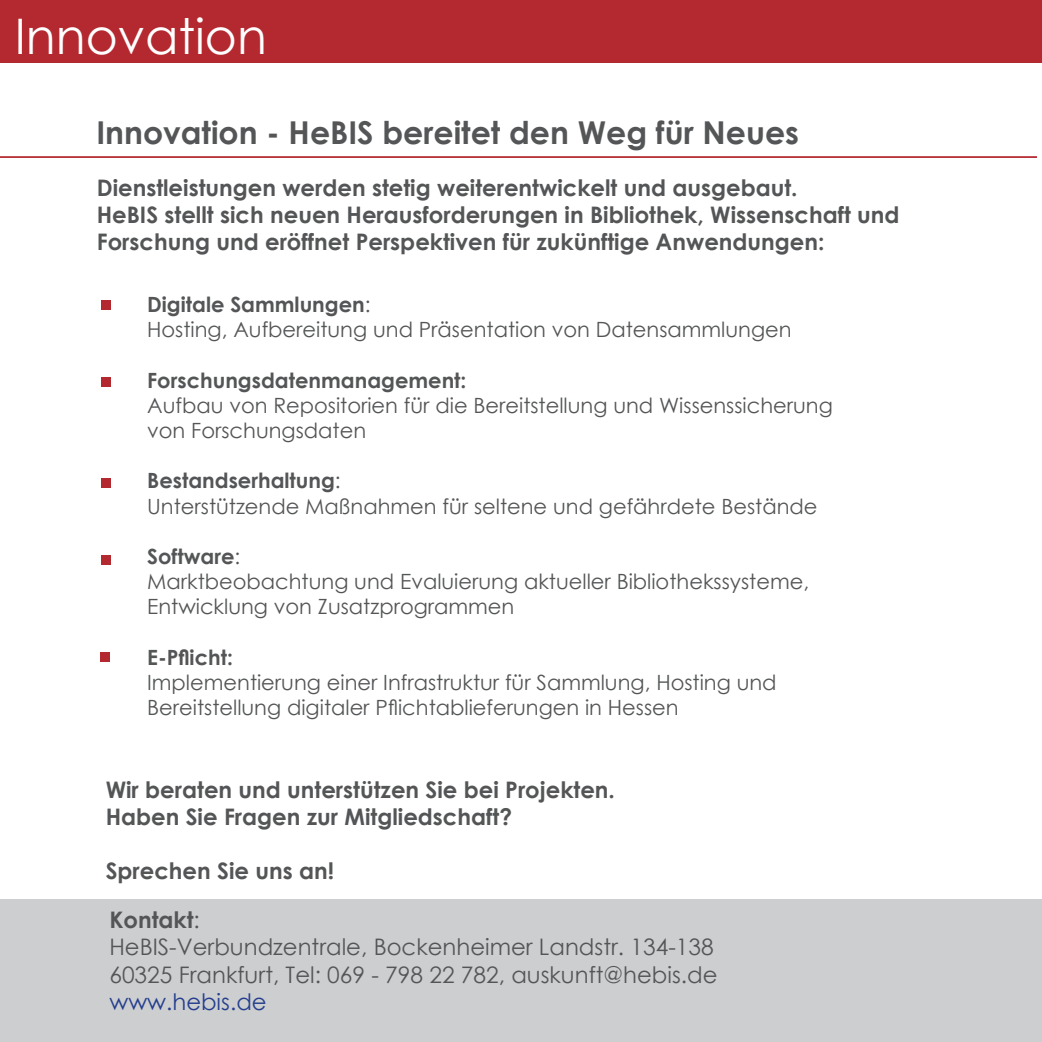
<style>
.page{position:relative;width:1042px;height:1042px;background:#fff}
.page>*{position:absolute;margin:0;border:0;box-sizing:border-box;transform-origin:0 0}
.t1{font:49px "Century Gothic";color:#fff}
.t2{font:700 31.5px "Century Gothic";color:#545557}
.t3{font:700 22.75px/27.3px "Century Gothic";color:#545557}
.t4{font:22.75px/27.3px "Century Gothic";color:#545557}
.t5{font:22.75px "Century Gothic";color:#253f8e}
.t6{font:21px/25.2px "Century Gothic";color:#545557}
.t7{font:700 21px "Century Gothic";color:#545557}
.s1{font-weight:700}
</style>
<div class="page">
<hr style="left:0;top:156px;width:1037px;height:2px;background:#b3292f">
<div style="left:101px;top:299px;width:10px;height:10px;background:#b3292f"></div>
<div style="left:101px;top:377px;width:10px;height:10px;background:#b3292f"></div>
<div style="left:101px;top:477px;width:10px;height:10px;background:#b3292f"></div>
<div style="left:101px;top:555px;width:10px;height:10px;background:#b3292f"></div>
<div style="left:0;top:899px;width:1042px;height:143px;background:#cdced0"></div>
<div style="left:100px;top:652px;width:10px;height:10px;background:#b3292f"></div>
<div style="left:0;top:0;width:1042px;height:63px;background:#b3292f"></div>
<h1 class="t1" style="left:15px;top:2px;width:253px">Innovation</h1>
<h2 class="t2" style="left:96px;top:108px;width:704px">Innovation - HeBIS bereitet den Weg für Neues</h2>
<p class="t3" style="left:97px;top:173px;width:804px">Dienstleistungen werden stetig weiterentwickelt und ausgebaut.<br>HeBIS stellt sich neuen Herausforderungen in Bibliothek, Wissenschaft und<br>Forschung und eröffnet Perspektiven für zukünftige Anwendungen:</p>
<p class="t6" style="left:147px;top:291px;width:646px"><span class="s1">Digitale Sammlungen</span>:<br>Hosting, Aufbereitung und Präsentation von Datensammlungen</p>
<p class="t7" style="left:147px;top:364px;width:321px">Forschungsdatenmanagement:</p>
<p class="t6" style="left:147px;top:392px;width:687px">Aufbau von Repositorien für die Bereitstellung und Wissenssicherung von Forschungsdaten</p>
<p class="t6" style="left:147px;top:468px;width:672px"><span class="s1">Bestandserhaltung</span>:<br>Unterstützende Maßnahmen für seltene und gefährdete Bestände</p>
<p class="t6" style="left:147px;top:543px;width:663px"><span class="s1">Software</span>:<br>Marktbeobachtung und Evaluierung aktueller Bibliothekssysteme,<br>Entwicklung von Zusatzprogrammen</p>
<p class="t7" style="left:147px;top:641px;width:87px">E-Pflicht:</p>
<p class="t6" style="left:147px;top:669px;width:631px">Implementierung einer Infrastruktur für Sammlung, Hosting und<br>Bereitstellung digitaler Pflichtablieferungen in Hessen</p>
<p class="t3" style="left:106px;top:774px;width:511px">Wir beraten und unterstützen Sie bei Projekten.<br>Haben Sie Fragen zur Mitgliedschaft?</p>
<p class="t3" style="left:106px;top:856px;width:230px">Sprechen Sie uns an!</p>
<p class="t4" style="left:109px;top:906px;width:609px"><span class="s1">Kontakt</span>:<br>HeBIS-Verbundzentrale, Bockenheimer Landstr. 134-138<br>60325 Frankfurt, Tel: 069 - 798 22 782, auskunft@hebis.de</p>
<p class="t5" style="left:109px;top:986px;width:159px">www.hebis.de</p>
</div>
